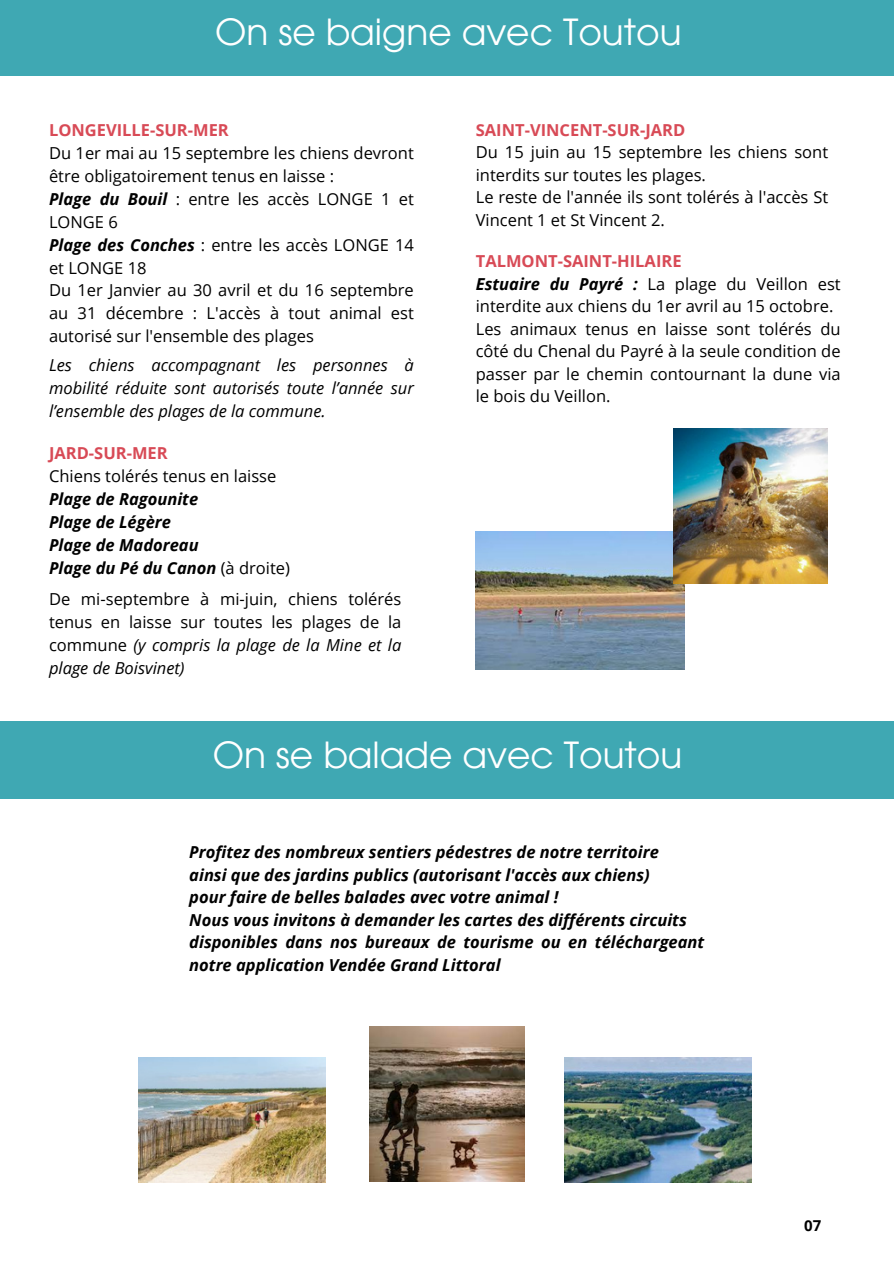
<style>
.page{position:relative;width:894px;height:1264px;background:#fff}
.page>*{position:absolute;margin:0;border:0;box-sizing:border-box;transform-origin:0 0}
.t1{font:36px "ITC Avant Garde Pro";color:#fff}
.t2{font:16.5px/22.5px "Open Sans";color:#000}
.t3{font:italic 700 16.5px/22.5px "Open Sans";color:#000}
.t4{font:italic 16.5px/22.8px "Open Sans";color:#000;text-align:justify}
.t5{font:700 16.5px "Open Sans";color:#d84a56}
.t6{font:700 15px "Open Sans";color:#000}
.s1{font-weight:700;font-style:italic}
.s2{font-weight:400;font-style:normal}
.s3{font-style:italic}
</style>
<div class="page">
<img style="left:475px;top:532px;width:209px;height:137px">
<img style="left:673px;top:429px;width:154px;height:154px">
<img style="left:138px;top:1057px;width:187px;height:125px">
<img style="left:564px;top:1057px;width:187px;height:125px">
<img style="left:369px;top:1026px;width:155px;height:155px">
<div style="left:0;top:721px;width:893px;height:78px;background:#3fa8b3"></div>
<div style="left:0;top:0;width:893px;height:75px;background:#3fa8b3"></div>
<p class="t1" style="left:215px;top:19px;width:468px">On se baigne avec Toutou</p>
<p class="t5" style="left:49px;top:119px;width:181px">LONGEVILLE-SUR-MER</p>
<p class="t2" style="left:49px;top:141px;width:366px">Du 1er mai au 15 septembre les chiens devront être obligatoirement tenus en laisse :</p>
<p class="t2" style="left:49px;top:187px;width:366px"><span class="s1">Plage du Bouil</span> : entre les accès LONGE 1 et<br>LONGE 6</p>
<p class="t2" style="left:49px;top:233px;width:366px"><span class="s1">Plage des Conches</span> : entre les accès LONGE 14 et LONGE 18</p>
<p class="t2" style="left:49px;top:279px;width:366px;text-align:justify">Du 1er Janvier au 30 avril et du 16 septembre au 31 décembre : L'accès à tout animal est autorisé sur l'ensemble des plages</p>
<p class="t4" style="left:49px;top:353px;width:366px">Les chiens accompagnant les personnes à mobilité réduite sont autorisés toute l’année sur l’ensemble des plages de la commune.</p>
<p class="t5" style="left:49px;top:441px;width:120px">JARD-SUR-MER</p>
<p class="t2" style="left:49px;top:464px;width:229px">Chiens tolérés tenus en laisse</p>
<p class="t3" style="left:49px;top:487px;width:151px">Plage de Ragounite</p>
<p class="t3" style="left:49px;top:510px;width:123px">Plage de Légère</p>
<p class="t3" style="left:49px;top:533px;width:151px">Plage de Madoreau</p>
<p class="t3" style="left:49px;top:556px;width:242px">Plage du Pé du Canon <span class="s2">(à droite)</span></p>
<p class="t2" style="left:49px;top:587px;width:354px;line-height:23px;text-align:justify">De mi-septembre à mi-juin, chiens tolérés tenus en laisse sur toutes les plages de la commune <span class="s3">(y compris la plage de la Mine et la plage de Boisvinet)</span></p>
<h1 class="t5" style="left:475px;top:118px;width:211px">SAINT-VINCENT-SUR-JARD</h1>
<h2 class="t2" style="left:475px;top:140px;width:354px">Du 15 juin au 15 septembre les chiens sont interdits sur toutes les plages.</h2>
<p class="t2" style="left:475px;top:185px;width:354px">Le reste de l'année ils sont tolérés à l'accès St<br>Vincent 1 et St Vincent 2.</p>
<p class="t5" style="left:475px;top:250px;width:207px">TALMONT-SAINT-HILAIRE</p>
<p class="t2" style="left:475px;top:272px;width:366px"><span class="s1">Estuaire du Payré :</span> La plage du Veillon est interdite aux chiens du 1er avril au 15 octobre.</p>
<p class="t2" style="left:475px;top:317px;width:366px;text-align:justify">Les animaux tenus en laisse sont tolérés du côté du Chenal du Payré à la seule condition de passer par le chemin contournant la dune via le bois du Veillon.</p>
<p class="t1" style="left:213px;top:741px;width:471px">On se balade avec Toutou</p>
<p class="t3" style="left:189px;top:840px;width:516px">Profitez des nombreux sentiers pédestres de notre territoire<br>ainsi que des jardins publics (autorisant l'accès aux chiens)<br>pour faire de belles balades avec votre animal !<br>Nous vous invitons à demander les cartes des différents circuits disponibles dans nos bureaux de tourisme ou en téléchargeant notre application Vendée Grand Littoral</p>
<p class="t6" style="left:804px;top:1215px;width:19px">07</p>
</div>
